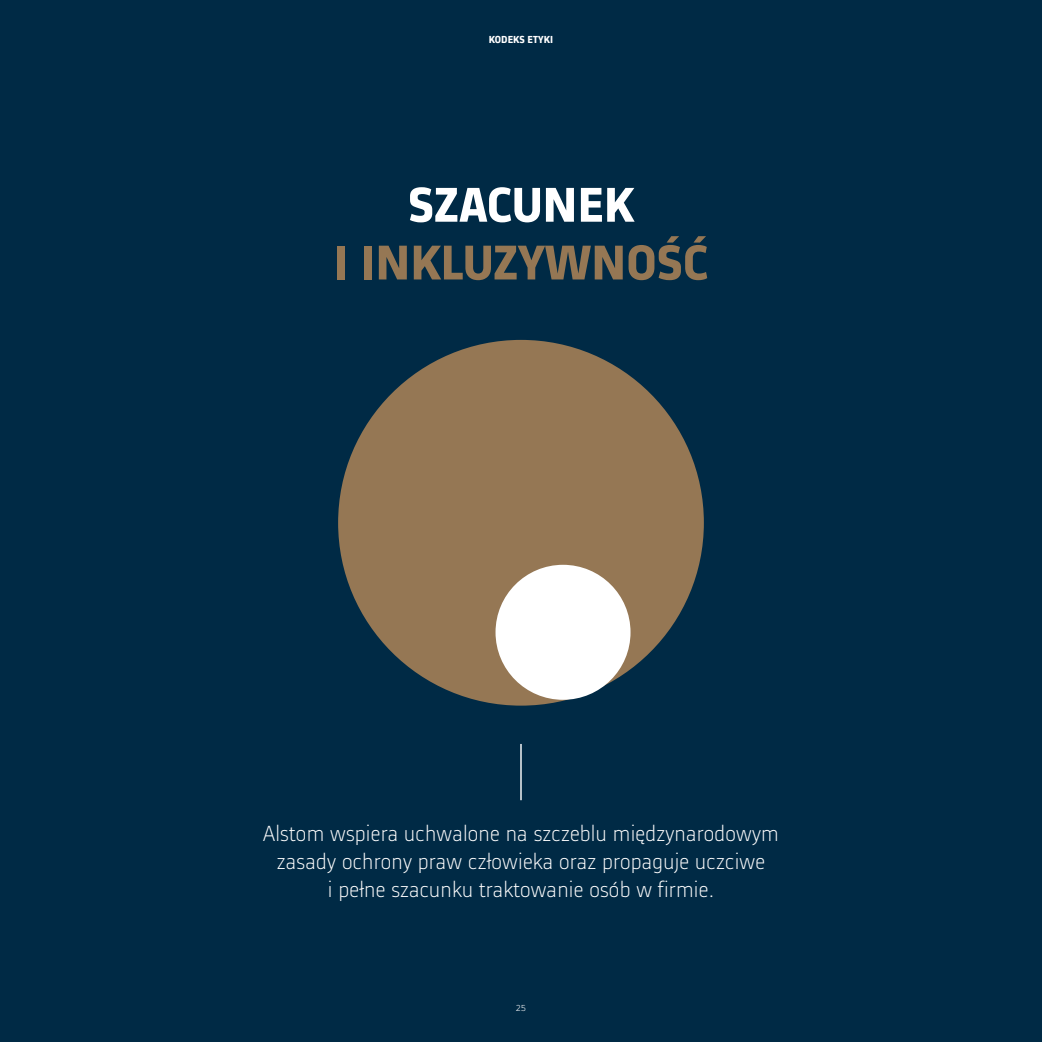
<style>
.page{position:relative;width:1042px;height:1042px;background:#002a45}
.page>*{position:absolute;margin:0;border:0;box-sizing:border-box;transform-origin:0 0}
.T0{font:700 50.75px "Alstom";color:#957754}
.T0-2{font:700 50.75px "Alstom";color:#fff}
.t1{font:300 22.75px/28px "Alstom";letter-spacing:.01em;color:#fff;text-align:center}
.t2{font:700 10.5px "Alstom";letter-spacing:.01em;color:#fff}
.t3{font:300 10.5px "Alstom";color:#fff}
</style>
<div class="page">
<div style="left:338px;top:340px;width:366px;height:365px;background:#957754;border-radius:50%"></div>
<div style="left:495px;top:565px;width:135px;height:135px;background:#fff;border-radius:50%"></div>
<hr style="left:520px;top:744px;width:2px;height:56px;background:#fff">
<p class="t2" style="left:489px;top:32px;width:66px">KODEKS ETYKI</p>
<p class="T0-2" style="left:408px;top:170px;width:227px">SZACUNEK</p>
<p class="T0" style="left:334px;top:227px;width:376px">I INKLUZYWNOŚĆ</p>
<p class="t1" style="left:263px;top:818px;width:517px">Alstom wspiera uchwalone na szczeblu międzynarodowym zasady ochrony praw człowieka oraz propaguje uczciwe<br>i pełne szacunku traktowanie osób w firmie.</p>
<p class="t3" style="left:516px;top:1000px;width:12px">25</p>
</div>
